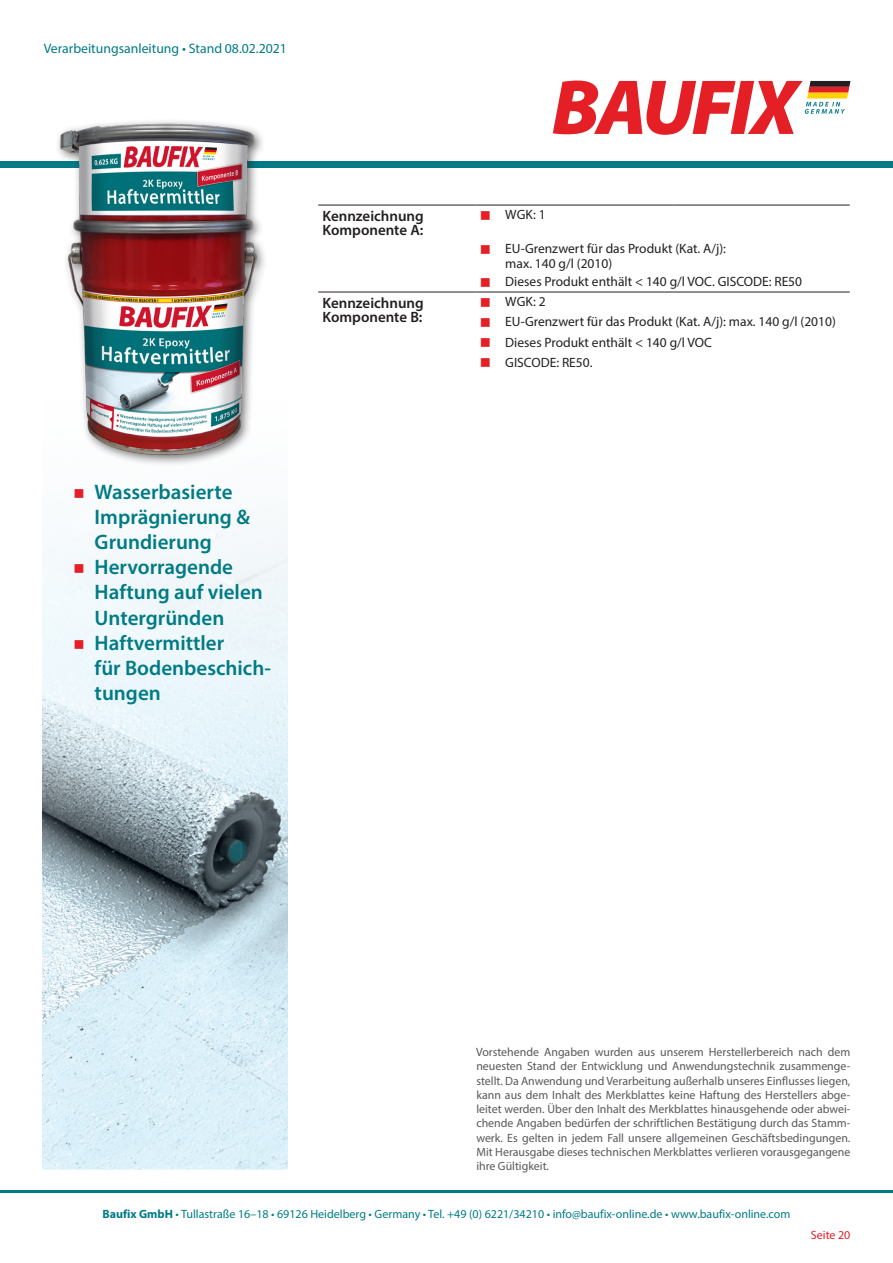
<style>
.page{position:relative;width:893px;height:1263px;background:#fff}
.page>*{position:absolute;margin:0;border:0;box-sizing:border-box;transform-origin:0 0}
.t1{font:600 21px/25.2px "Myriad Pro";color:#007b85}
.t2{font:600 15px/14.2px "Myriad Pro";color:#231f20}
.t3{font:13.8px "Myriad Pro";color:#007b85}
.t4{font:13.5px/14.2px "Myriad Pro";color:#231f20}
.t5{font:12px/14.2px "Myriad Pro";color:#57585a;text-align:justify}
.t6{font:12px "Myriad Pro";color:#007b85}
.t7{font:12px "Myriad Pro";color:#e41f25}
.s1{color:#e41f25}
.s2{font-weight:700}
</style>
<div class="page">
<div style="left:0;top:162px;width:893px;height:6px;background:#007b85"></div>
<hr style="left:0;top:1191px;width:893px;height:2px;background:#007b85">
<svg style="left:553px;top:81px;width:297px;height:54px"></svg>
<img style="left:43px;top:525px;width:244px;height:645px">
<img style="left:13px;top:121px;width:294px;height:344px">
<hr style="left:318px;top:205px;width:158px;height:1px;background:#231f20">
<svg style="left:476px;top:205px;width:25px;height:1px"></svg>
<hr style="left:501px;top:205px;width:173px;height:1px;background:#231f20">
<hr style="left:674px;top:205px;width:176px;height:1px;background:#231f20">
<hr style="left:318px;top:292px;width:158px;height:1px;background:#231f20">
<svg style="left:476px;top:292px;width:25px;height:1px"></svg>
<hr style="left:501px;top:292px;width:173px;height:1px;background:#231f20">
<hr style="left:674px;top:292px;width:176px;height:1px;background:#231f20">
<svg style="left:85px;top:574px;width:15px;height:1px"></svg>
<svg style="left:85px;top:650px;width:15px;height:1px"></svg>
<p class="t3" style="left:44px;top:40px;width:245px">Verarbeitungsanleitung • Stand 08.02.2021</p>
<h1 class="t1" style="left:95px;top:478px;width:157px;text-indent:-21px"><span class="s1">■</span> Wasserbasierte<br>Imprägnierung &amp;<br>Grundierung</h1>
<h1 class="t1" style="left:95px;top:554px;width:170px;text-indent:-21px"><span class="s1">■</span> Hervorragende<br>Haftung auf vielen<br>Untergründen</h1>
<h1 class="t1" style="left:95px;top:630px;width:178px;text-indent:-21px"><span class="s1">■</span> Haftvermittler<br>für Bodenbeschich&shy;tungen</h1>
<p class="t2" style="left:322px;top:208px;width:103px">Kennzeichnung<br>Komponente A:</p>
<p class="t4" style="left:480px;top:208px;width:67px"><span class="s1">■</span> WGK: 1</p>
<p class="t4" style="left:505px;top:242px;width:222px;text-indent:-26px"><span class="s1">■</span> EU-Grenzwert für das Produkt (Kat. A/j): max. 140 g/l (2010)</p>
<p class="t4" style="left:480px;top:274px;width:324px"><span class="s1">■</span> Dieses Produkt enthält &lt; 140 g/l VOC. GISCODE: RE50</p>
<p class="t2" style="left:322px;top:295px;width:103px">Kennzeichnung<br>Komponente B:</p>
<p class="t4" style="left:480px;top:294px;width:67px"><span class="s1">■</span> WGK: 2</p>
<p class="t4" style="left:480px;top:315px;width:358px"><span class="s1">■</span> EU-Grenzwert für das Produkt (Kat. A/j): max. 140 g/l (2010)</p>
<p class="t4" style="left:480px;top:335px;width:234px"><span class="s1">■</span> Dieses Produkt enthält &lt; 140 g/l VOC</p>
<p class="t4" style="left:480px;top:355px;width:114px"><span class="s1">■</span> GISCODE: RE50.</p>
<p class="t5" style="left:476px;top:1045px;width:376px">Vorstehende Angaben wurden aus unserem Herstellerbereich nach dem neuesten Stand der Entwicklung und Anwendungstechnik zusammenge&shy;stellt. Da Anwendung und Verarbeitung außerhalb unseres Einflusses liegen, kann aus dem Inhalt des Merkblattes keine Haftung des Herstellers abge&shy;leitet werden. Über den Inhalt des Merkblattes hinausgehende oder abwei&shy;chende Angaben bedürfen der schriftlichen Bestätigung durch das Stamm&shy;werk. Es gelten in jedem Fall unsere allgemeinen Geschäftsbedingungen.<br>Mit Herausgabe dieses technischen Merkblattes verlieren vorausgegangene ihre Gültigkeit.</p>
<p class="t6" style="left:102px;top:1206px;width:690px"><span class="s2">Baufix GmbH</span> • Tullastraße 16–18 • 69126 Heidelberg • Germany • Tel. +49 (0) 6221/34210 • info@baufix-online.de • www.baufix-online.com</p>
<p class="t7" style="left:811px;top:1228px;width:41px">Seite 20</p>
</div>
